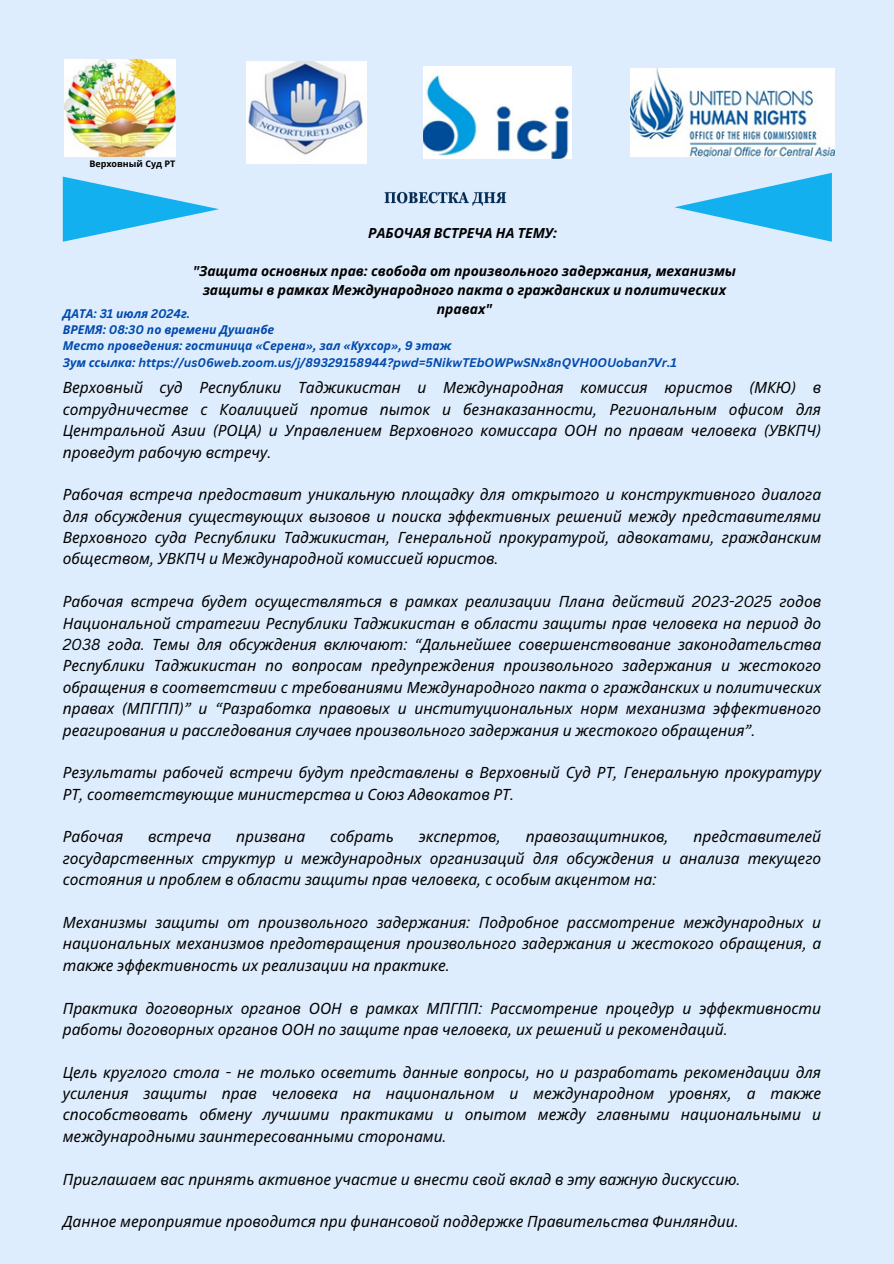
<style>
.page{position:relative;width:894px;height:1264px;background:#fff}
.page>*{position:absolute;margin:0;border:0;box-sizing:border-box;transform-origin:0 0}
.t1{font:italic 15.45px/21.3px "Noto Sans";color:#000;text-align:justify}
.t2{font:italic 700 13.95px "Noto Sans";color:#000}
.t3{font:italic 700 12.15px/16.4px "Noto Sans";color:#004aad}
.t4{font:italic 700 12.15px "Canva Sans";color:#004aad}
.t5{font:700 9px "Open Sans";color:#000}
.s1{font-family:"Canva Sans"}
.s2{font-family:"Noto Sans"}
</style>
<div class="page">
<div style="left:0;top:0;width:893px;height:1263px;background:#deedfd"></div>
<svg style="left:674px;top:173px;width:157px;height:69px"></svg>
<svg style="left:63px;top:177px;width:156px;height:65px"></svg>
<img style="left:423px;top:66px;width:148px;height:92px">
<img style="left:246px;top:62px;width:120px;height:101px">
<img style="left:630px;top:69px;width:204px;height:87px">
<img style="left:64px;top:60px;width:112px;height:97px">
<img style="left:384px;top:191px;width:123px;height:15px">
<p class="t5" style="left:89px;top:157px;width:87px">Верховный Суд РТ</p>
<h2 class="t2" style="left:368px;top:223px;width:190px">РАБОЧАЯ ВСТРЕЧА НА ТЕМУ<span class="s1">:</span></h2>
<h2 class="t2" style="left:193px;top:261px;width:544px"><span class="s1">"</span>Защита основных прав<span class="s1">:</span> свобода от произвольного задержания<span class="s1">,</span> механизмы</h2>
<h2 class="t2" style="left:203px;top:280px;width:524px">защиты в рамках Международного пакта о гражданских и политических</h2>
<p class="t3" style="left:63px;top:305px;width:129px">ДАТА<span class="s1">: 31</span> июля <span class="s1">2024</span>г<span class="s1">.</span></p>
<h2 class="t2" style="left:437px;top:299px;width:56px">правах<span class="s1">"</span></h2>
<p class="t3" style="left:63px;top:321px;width:390px">ВРЕМЯ<span class="s1">: 08:30</span> по времени Душанбе<br>Место проведения<span class="s1">:</span> гостиница <span class="s1">«</span>Серена<span class="s1">»,</span> зал <span class="s1">«</span>Кухсор<span class="s1">», 9</span> этаж</p>
<p class="t4" style="left:63px;top:354px;width:615px"><span class="s2">Зум ссылка</span>: https://us06web.zoom.us/j/89329158944?pwd=5NikwTEbOWPwSNx8nQVH0OUoban7Vr.1</p>
<p class="t1" style="left:63px;top:377px;width:759px">Верховный суд Республики Таджикистан и Международная комиссия юристов <span class="s1">(</span>МКЮ<span class="s1">)</span> в сотрудничестве с Коалицией против пыток и безнаказанности<span class="s1">,</span> Региональным офисом для Центральной Азии <span class="s1">(</span>РОЦА<span class="s1">)</span> и Управлением Верховного комиссара ООН по правам человека <span class="s1">(</span>УВКПЧ<span class="s1">)</span></p>
<p class="t1" style="left:63px;top:441px;width:210px">проведут рабочую встречу<span class="s1">.</span></p>
<p class="t1" style="left:63px;top:483px;width:759px">Рабочая встреча предоставит уникальную площадку для открытого и конструктивного диалога для обсуждения существующих вызовов и поиска эффективных решений между представителями Верховного суда Республики Таджикистан<span class="s1">,</span> Генеральной прокуратурой<span class="s1">,</span> адвокатами<span class="s1">,</span></p>
<h3 class="t1" style="left:721px;top:526px;width:101px">гражданским</h3>
<h3 class="t1" style="left:63px;top:548px;width:437px">обществом<span class="s1">,</span> УВКПЧ и Международной комиссией юристов<span class="s1">.</span></h3>
<h3 class="t1" style="left:63px;top:590px;width:759px">Рабочая встреча будет осуществляться в рамках реализации Плана действий <span class="s1">2023-2025</span> годов Национальной стратегии Республики Таджикистан в области защиты прав человека на период до <span class="s1">2038</span></h3>
<h4 class="t1" style="left:63px;top:633px;width:759px;text-indent:45px">года<span class="s1">.</span> Темы для обсуждения включают<span class="s1">: “</span>Дальнейшее совершенствование законодательства Республики Таджикистан по вопросам предупреждения произвольного задержания и жестокого обращения в соответствии с требованиями Международного пакта о гражданских и политических правах <span class="s1">(</span>МПГПП<span class="s1">)”</span> и <span class="s1">“</span>Разработка правовых и институциональных норм механизма эффективного реагирования и расследования случаев произвольного задержания и жестокого обращения<span class="s1">”.</span></h4>
<h4 class="t1" style="left:63px;top:761px;width:759px">Результаты рабочей встречи будут представлены в Верховный Суд РТ<span class="s1">,</span> Генеральную прокуратуру</h4>
<h5 class="t1" style="left:63px;top:783px;width:452px">РТ<span class="s1">,</span> соответствующие министерства и Союз Адвокатов РТ<span class="s1">.</span></h5>
<h5 class="t1" style="left:63px;top:825px;width:62px">Рабочая</h5>
<h5 class="t1" style="left:148px;top:825px;width:65px">встреча</h5>
<h5 class="t1" style="left:236px;top:825px;width:71px">призвана</h5>
<h5 class="t1" style="left:330px;top:825px;width:65px">собрать</h5>
<h5 class="t1" style="left:418px;top:825px;width:84px">экспертов<span class="s1">,</span></h5>
<h5 class="t1" style="left:525px;top:825px;width:144px">правозащитников<span class="s1">,</span></h5>
<h2 class="t1" style="left:63px;top:825px;width:759px;text-indent:630px">представителей государственных структур и международных организаций для обсуждения и анализа текущего состояния и проблем в области защиты прав человека<span class="s1">,</span> с особым акцентом на<span class="s1">:</span></h2>
<h2 class="t1" style="left:63px;top:911px;width:158px">Механизмы защиты</h2>
<h2 class="t1" style="left:63px;top:911px;width:759px;text-indent:164px">от произвольного задержания<span class="s1">:</span> Подробное рассмотрение международных и национальных механизмов предотвращения произвольного задержания и жестокого обращения<span class="s1">,</span> а также эффективность их реализации на практике<span class="s1">.</span></h2>
<h2 class="t1" style="left:63px;top:996px;width:759px">Практика договорных органов ООН в рамках МПГПП<span class="s1">:</span> Рассмотрение процедур и эффективности работы договорных органов ООН по защите прав человека<span class="s1">,</span> их решений и рекомендаций<span class="s1">.</span></h2>
<h2 class="t1" style="left:63px;top:1061px;width:759px">Цель круглого стола <span class="s1">-</span> не только осветить данные вопросы<span class="s1">,</span> но и разработать рекомендации для усиления защиты</h2>
<h2 class="t1" style="left:63px;top:1082px;width:759px;text-indent:159px">прав человека на национальном и международном уровнях<span class="s1">,</span> а также способствовать обмену лучшими практиками и опытом между главными национальными и международными заинтересованными сторонами<span class="s1">.</span></h2>
<h2 class="t1" style="left:63px;top:1167px;width:679px">Приглашаем вас принять активное участие и внести свой вклад в эту важную дискуссию<span class="s1">.</span></h2>
<h2 class="t1" style="left:63px;top:1210px;width:677px">Данное мероприятие проводится при финансовой поддержке Правительства Финляндии<span class="s1">.</span></h2>
</div>
